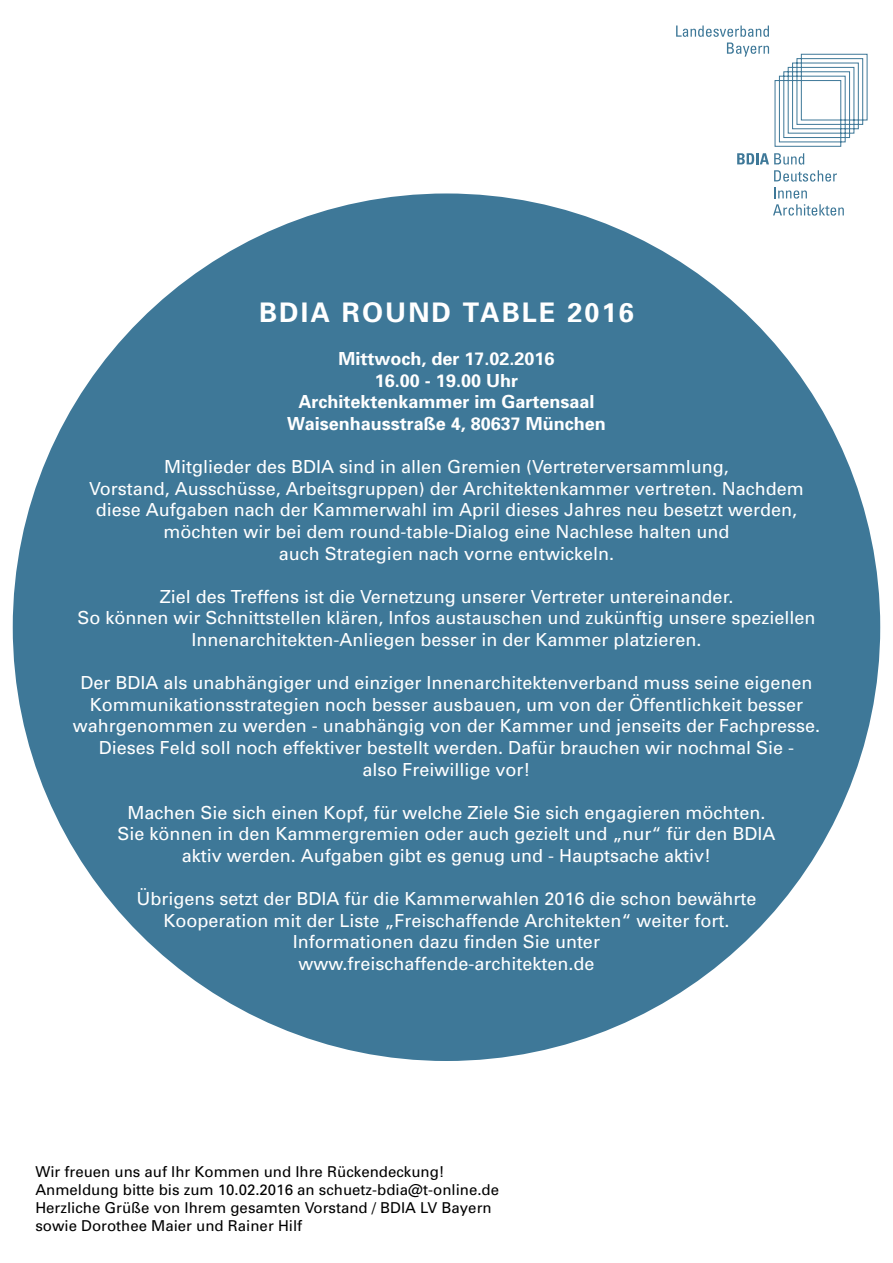
<style>
.page{position:relative;width:893px;height:1263px;background:#fff}
.page>*{position:absolute;margin:0;border:0;box-sizing:border-box;transform-origin:0 0}
.t1{font:700 27px "Univers";letter-spacing:.08em;color:#fff}
.t2{font:18px/21.6px "Univers";color:#fff;text-align:center}
.t3{font:700 18px/21.6px "Univers";color:#fff;text-align:center}
.t4{font:15px/18px "Univers";color:#000}
</style>
<div class="page">
<div style="left:13px;top:193px;width:867px;height:868px;background:#3e7898;border-radius:50%"></div>
<svg style="left:737px;top:153px;width:107px;height:63px"></svg>
<svg style="left:676px;top:26px;width:93px;height:11px"></svg>
<svg style="left:727px;top:43px;width:140px;height:104px"></svg>
<h1 class="t1" style="left:259px;top:295px;width:376px">BDIA ROUND TABLE 2016</h1>
<p class="t3" style="left:287px;top:347px;width:320px">Mittwoch, der 17.02.2016<br>16.00 - 19.00 Uhr<br>Architektenkammer im Gartensaal<br>Waisenhausstraße 4, 80637 München</p>
<p class="t2" style="left:89px;top:456px;width:716px">Mitglieder des BDIA sind in allen Gremien (Vertreterversammlung,<br>Vorstand, Ausschüsse, Arbeitsgruppen) der Architektenkammer vertreten. Nachdem diese Aufgaben nach der Kammerwahl im April dieses Jahres neu besetzt werden, möchten wir bei dem round-table-Dialog eine Nachlese halten und<br>auch Strategien nach vorne entwickeln.</p>
<p class="t2" style="left:77px;top:585px;width:740px">Ziel des Treffens ist die Vernetzung unserer Vertreter untereinander.<br>So können wir Schnittstellen klären, Infos austauschen und zukünftig unsere speziellen<br>Innenarchitekten-Anliegen besser in der Kammer platzieren.</p>
<p class="t2" style="left:73px;top:672px;width:749px">Der BDIA als unabhängiger und einziger Innenarchitektenverband muss seine eigenen Kommunikationsstrategien noch besser ausbauen, um von der Öffentlichkeit besser wahrgenommen zu werden - unabhängig von der Kammer und jenseits der Fachpresse.<br>Dieses Feld soll noch effektiver bestellt werden. Dafür brauchen wir nochmal Sie -<br>also Freiwillige vor!</p>
<p class="t2" style="left:117px;top:801px;width:660px">Machen Sie sich einen Kopf, für welche Ziele Sie sich engagieren möchten.<br>Sie können in den Kammergremien oder auch gezielt und „nur“ für den BDIA aktiv werden. Aufgaben gibt es genug und - Hauptsache aktiv!</p>
<p class="t2" style="left:136px;top:888px;width:622px">Übrigens setzt der BDIA für die Kammerwahlen 2016 die schon bewährte Kooperation mit der Liste „Freischaffende Architekten“ weiter fort.<br>Informationen dazu finden Sie unter<br>www.freischaffende-architekten.de</p>
<p class="t4" style="left:35px;top:1163px;width:465px">Wir freuen uns auf Ihr Kommen und Ihre Rückendeckung!<br>Anmeldung bitte bis zum 10.02.2016 an schuetz-bdia@t-online.de Herzliche Grüße von Ihrem gesamten Vorstand / BDIA LV Bayern sowie Dorothee Maier und Rainer Hilf</p>
</div>
